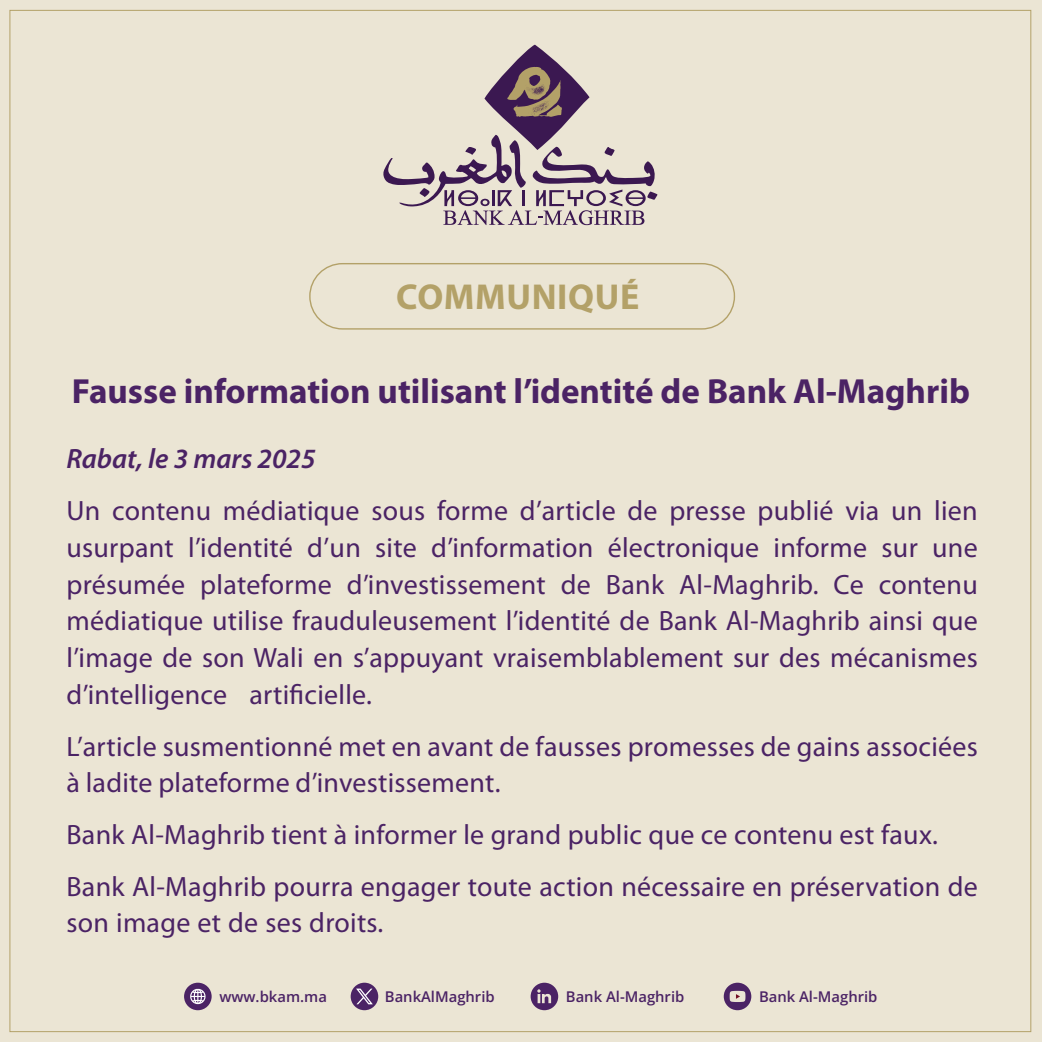
<style>
.page{position:relative;width:1042px;height:1042px;background:#ebe5d4}
.page>*{position:absolute;margin:0;border:0;box-sizing:border-box;transform-origin:0 0}
.t1{font:700 36.23px "Myriad Pro";letter-spacing:.02em;color:#b3a168}
.t2{font:700 35px "Myriad Pro";color:#4b2365}
.t3{font:28px/51.6px "Myriad Pro";letter-spacing:.01em;color:#4b2365}
.t4{font:italic 600 28px "Myriad Pro";color:#4b2365}
.t5{font:14.88px "Open Sans";color:#4b2365}
</style>
<div class="page">
<div style="left:309px;top:263px;width:426px;height:67px;border:1px solid #b3a168;border-radius:33px"></div>
<svg style="left:484px;top:45px;width:105px;height:105px"></svg>
<svg style="left:383px;top:134px;width:274px;height:91px"></svg>
<img style="left:502px;top:62px;width:65px;height:60px">
<svg style="left:724px;top:982px;width:27px;height:28px"></svg>
<svg style="left:531px;top:982px;width:27px;height:28px"></svg>
<div style="left:351px;top:982px;width:27px;height:28px;background:#4b2365;border-radius:50%"></div>
<svg style="left:356px;top:988px;width:17px;height:16px"></svg>
<div style="left:184px;top:982px;width:28px;height:28px;background:#4b2365;border-radius:50%"></div>
<svg style="left:190px;top:988px;width:15px;height:16px"></svg>
<p class="t1" style="left:396px;top:273px;width:245px">COMMUNIQUÉ</p>
<p class="t2" style="left:72px;top:369px;width:899px">Fausse information utilisant ’l identité de Bank Al-Maghrib</p>
<p class="t4" style="left:66px;top:441px;width:251px">Rabat le, 3 mars 2025</p>
<p class="t3" style="left:66px;top:492px;width:913px;line-height:36.8px;text-align:right">Un contenu médiatique sous forme ’d article de presse publié via un lien une</p>
<p class="t3" style="left:431px;top:521px;width:164px">’d information</p>
<p class="t3" style="left:773px;top:521px;width:95px">informe</p>
<p class="t3" style="left:188px;top:521px;width:106px">’l identité</p>
<p class="t3" style="left:307px;top:521px;width:55px">’d un</p>
<p class="t3" style="left:608px;top:521px;width:153px">électronique</p>
<p class="t3" style="left:375px;top:521px;width:43px">site</p>
<p class="t3" style="left:66px;top:521px;width:109px">usurpant</p>
<p class="t3" style="left:881px;top:521px;width:38px">sur</p>
<p class="t3" style="left:200px;top:558px;width:133px">plateforme</p>
<p class="t3" style="left:347px;top:558px;width:200px">’d investissement</p>
<p class="t3" style="left:561px;top:558px;width:32px">de</p>
<p class="t3" style="left:606px;top:558px;width:60px">Bank</p>
<p class="t3" style="left:679px;top:558px;width:141px">Al-Maghrib.</p>
<p class="t3" style="left:66px;top:558px;width:120px">présumée</p>
<p class="t3" style="left:66px;top:595px;width:913px">médiatique utilise frauduleusement ’l identité de Bank Al-Maghrib ainsi que</p>
<p class="t3" style="left:66px;top:631px;width:913px">’l image de son Wali en ’s appuyant vraisemblablement sur des mécanismes</p>
<p class="t3" style="left:249px;top:668px;width:124px">artificielle.</p>
<p class="t3" style="left:833px;top:558px;width:32px">Ce</p>
<p class="t3" style="left:879px;top:558px;width:100px">contenu</p>
<p class="t3" style="left:66px;top:668px;width:913px">’d intelligence<br>’Larticle susmentionné met en avant de fausses promesses de gains associées</p>
<p class="t3" style="left:66px;top:756px;width:913px">à ladite plateforme ’d investissement.<br>Bank Al-Maghrib tient à informer le grand public que ce contenu est faux.<br>Bank Al-Maghrib pourra engager toute action nécessaire en préservation de</p>
<p class="t3" style="left:66px;top:896px;width:318px">son image et de ses droits.</p>
<p class="t5" style="left:219px;top:986px;width:109px">www.bkam.ma</p>
<p class="t5" style="left:385px;top:986px;width:111px">BankAlMaghrib</p>
<p class="t5" style="left:566px;top:986px;width:120px">Bank Al-Maghrib</p>
<p class="t5" style="left:759px;top:986px;width:120px">Bank Al-Maghrib</p>
</div>
